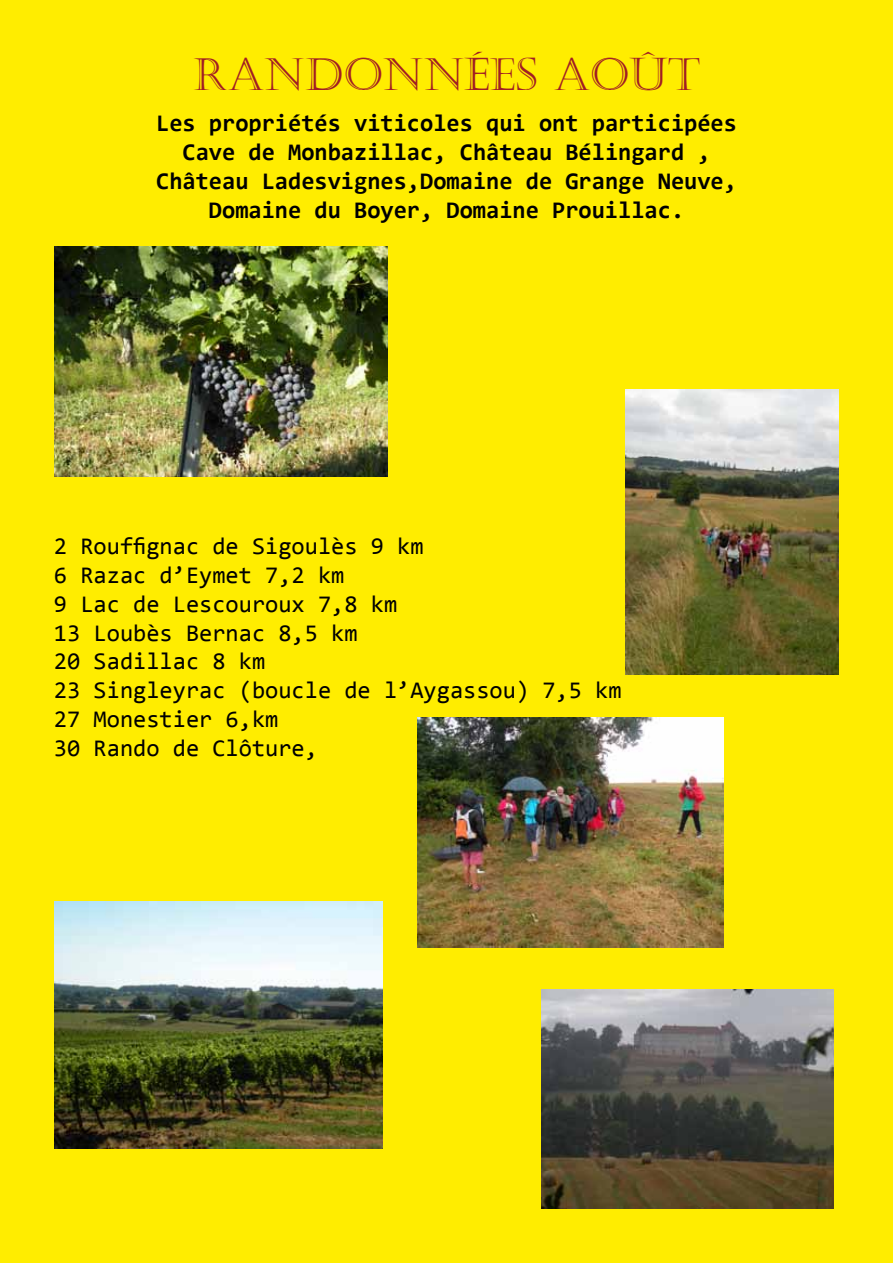
<style>
.page{position:relative;width:893px;height:1263px;background:#ffed00}
.page>*{position:absolute;margin:0;border:0;box-sizing:border-box;transform-origin:0 0}
.t1{font:45px "Castellar";color:#a11e23}
.t2{font:24px/28.8px "Consolas";color:#000}
.t3{font:700 24px/28.8px "Consolas";color:#000;text-align:center}
</style>
<div class="page">
<img style="left:625px;top:389px;width:214px;height:286px">
<img style="left:418px;top:718px;width:305px;height:229px">
<img style="left:54px;top:901px;width:329px;height:247px">
<img style="left:541px;top:990px;width:292px;height:219px">
<img style="left:54px;top:247px;width:334px;height:229px">
<h1 class="t1" style="left:193px;top:49px;width:509px">RANDONNÉES AOÛT</h1>
<p class="t3" style="left:156px;top:109px;width:582px">Les propriétés viticoles qui ont participées Cave de Monbazillac, Château Bélingard , Château Ladesvignes,Domaine de Grange Neuve, Domaine du Boyer, Domaine Prouillac.</p>
<p class="t2" style="left:54px;top:531px;width:569px">2 Rouffignac de Sigoulès 9 km<br>6 Razac d’Eymet 7,2 km<br>9 Lac de Lescouroux 7,8 km<br>13 Loubès Bernac 8,5 km<br>20 Sadillac 8 km<br>23 Singleyrac (boucle de l’Aygassou) 7,5 km<br>27 Monestier 6,km<br>30 Rando de Clôture,</p>
</div>
